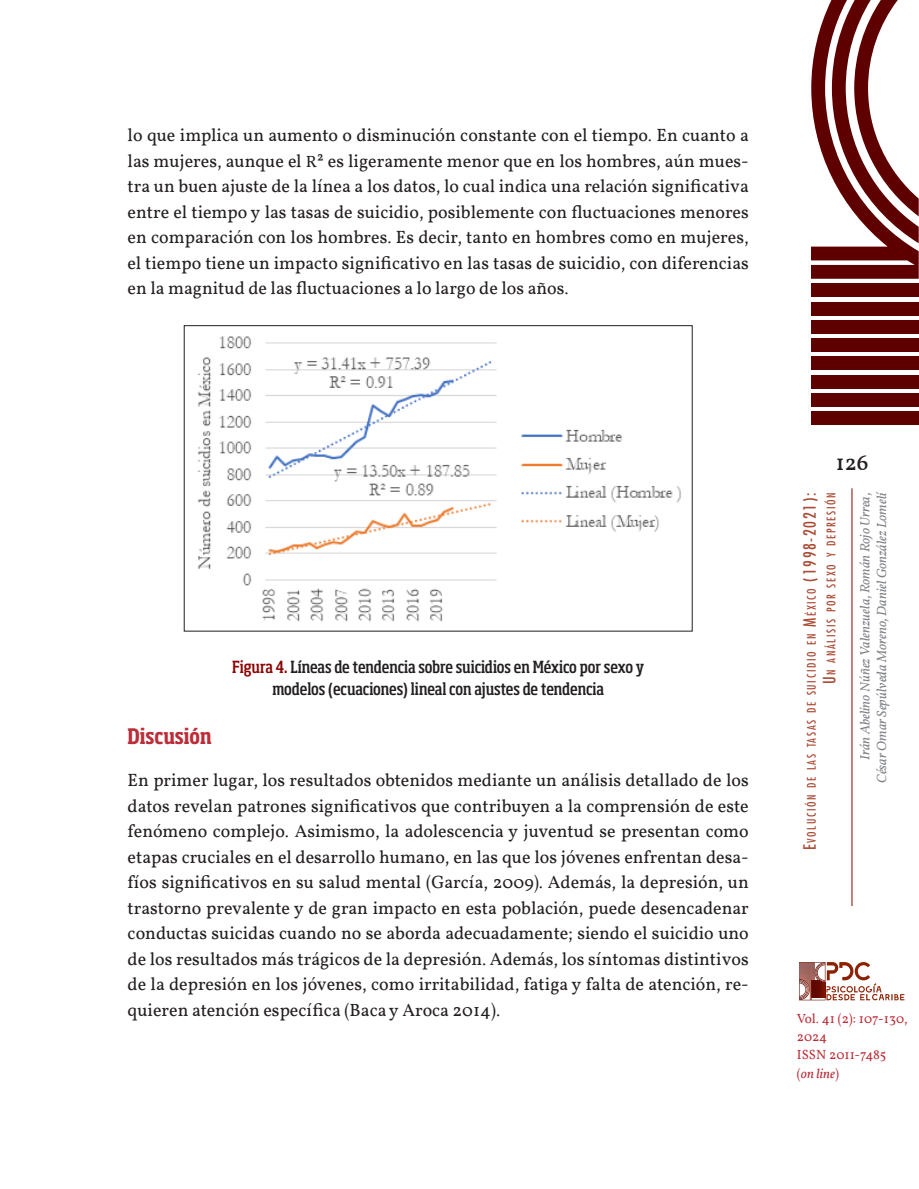
<style>
.page{position:relative;width:919px;height:1189px;background:#fff}
.page>*{position:absolute;margin:0;border:0;box-sizing:border-box;transform-origin:0 0}
.t1{font:500 22.5px "Vollkorn";color:#231f20}
.INTERTITULO{font:700 condensed 21px "Soho Std";color:#bb2d38}
.PARRAFO{font:18px/25.5px "Vollkorn";color:#231f20;text-align:justify}
.Título_Gráfico{font:500 condensed 16.5px/22.5px "Soho Std";letter-spacing:-.01em;color:#231f20;text-align:center}
.t2{font:italic 13.5px/16.5px "Vollkorn";color:#808285;text-align:right}
.t3{font:13.5px/18px "Vollkorn";color:#bb2d38}
.t4{font:condensed 11.55px/19.5px "Futura Std";letter-spacing:.145em;color:#ab4c36;text-align:right}
.s1{font-size:16.5px}
.s2{color:#8b0202}
.s3{font-style:italic}
</style>
<div class="page">
<div style="left:811px;top:283px;width:107px;height:14px;background:#5e0000"></div>
<div style="left:811px;top:301px;width:107px;height:14px;background:#5e0000"></div>
<div style="left:811px;top:320px;width:107px;height:14px;background:#5e0000"></div>
<div style="left:811px;top:338px;width:107px;height:14px;background:#5e0000"></div>
<div style="left:811px;top:356px;width:107px;height:14px;background:#5e0000"></div>
<div style="left:811px;top:375px;width:107px;height:14px;background:#5e0000"></div>
<div style="left:811px;top:393px;width:107px;height:14px;background:#5e0000"></div>
<div style="left:811px;top:411px;width:107px;height:14px;background:#5e0000"></div>
<svg style="left:811px;top:0;width:107px;height:279px"></svg>
<hr style="left:851px;top:488px;width:1px;height:418px;background:#8b0202">
<svg style="left:799px;top:962px;width:105px;height:38px"></svg>
<img style="left:198px;top:336px;width:484px;height:286px">
<div style="left:184px;top:325px;width:508px;height:306px;border:1px solid #231f20"></div>
<p class="PARRAFO" style="left:128px;top:122px;width:622px">lo que implica un aumento o disminución constante con el tiempo. En cuanto a las mujeres, aunque el <span class="s1">R</span>² es ligeramente menor que en los hombres, aún mues&shy;tra un buen ajuste de la línea a los datos, lo cual indica una relación significativa entre el tiempo y las tasas de suicidio, posiblemente con fluctuaciones menores en comparación con los hombres. Es decir, tanto en hombres como en mujeres, el tiempo tiene un impacto significativo en las tasas de suicidio, con diferencias en la magnitud de las fluctuaciones a lo largo de los años.</p>
<p class="Título_Gráfico" style="left:232px;top:655px;width:413px"><span class="s2">Figura 4.</span> Líneas de tendencia sobre suicidios en México por sexo y modelos (ecuaciones) lineal con ajustes de tendencia</p>
<p class="INTERTITULO" style="left:128px;top:722px;width:86px">Discusión</p>
<p class="PARRAFO" style="left:128px;top:767px;width:622px">En primer lugar, los resultados obtenidos mediante un análisis detallado de los datos revelan patrones significativos que contribuyen a la comprensión de este fenómeno complejo. Asimismo, la adolescencia y juventud se presentan como etapas cruciales en el desarrollo humano, en las que los jóvenes enfrentan desa&shy;fíos significativos en su salud mental (García, 2009). Además, la depresión, un trastorno prevalente y de gran impacto en esta población, puede desencadenar conductas suicidas cuando no se aborda adecuadamente; siendo el suicidio uno de los resultados más trágicos de la depresión. Además, los síntomas distintivos de la depresión en los jóvenes, como irritabilidad, fatiga y falta de atención, re&shy;quieren atención específica (Baca y Aroca 2014).</p>
<p class="t1" style="left:835px;top:445px;width:34px">126</p>
<p class="t4" style="left:801px;top:850px;width:359px;rotate:-90deg"><span class="s1">E</span>volución de las tasas de suicidio en <span class="s1">M</span>éxico <span class="s1">(1998-2021):<br>U</span> n análisis por sexo y depresión</p>
<p class="t2" style="left:856px;top:782px;width:293px;rotate:-90deg">Irán Abelino Núñez Valenzuela, Román Rojo Urrea,<br>César Omar Sepúlveda Moreno, Daniel González Lomelí</p>
<p class="t3" style="left:796px;top:1010px;width:112px">Vol. 41 (2): 107-130,<br>2024<br>ISSN 2011-7485<br>(<span class="s3">on line</span>)</p>
</div>
